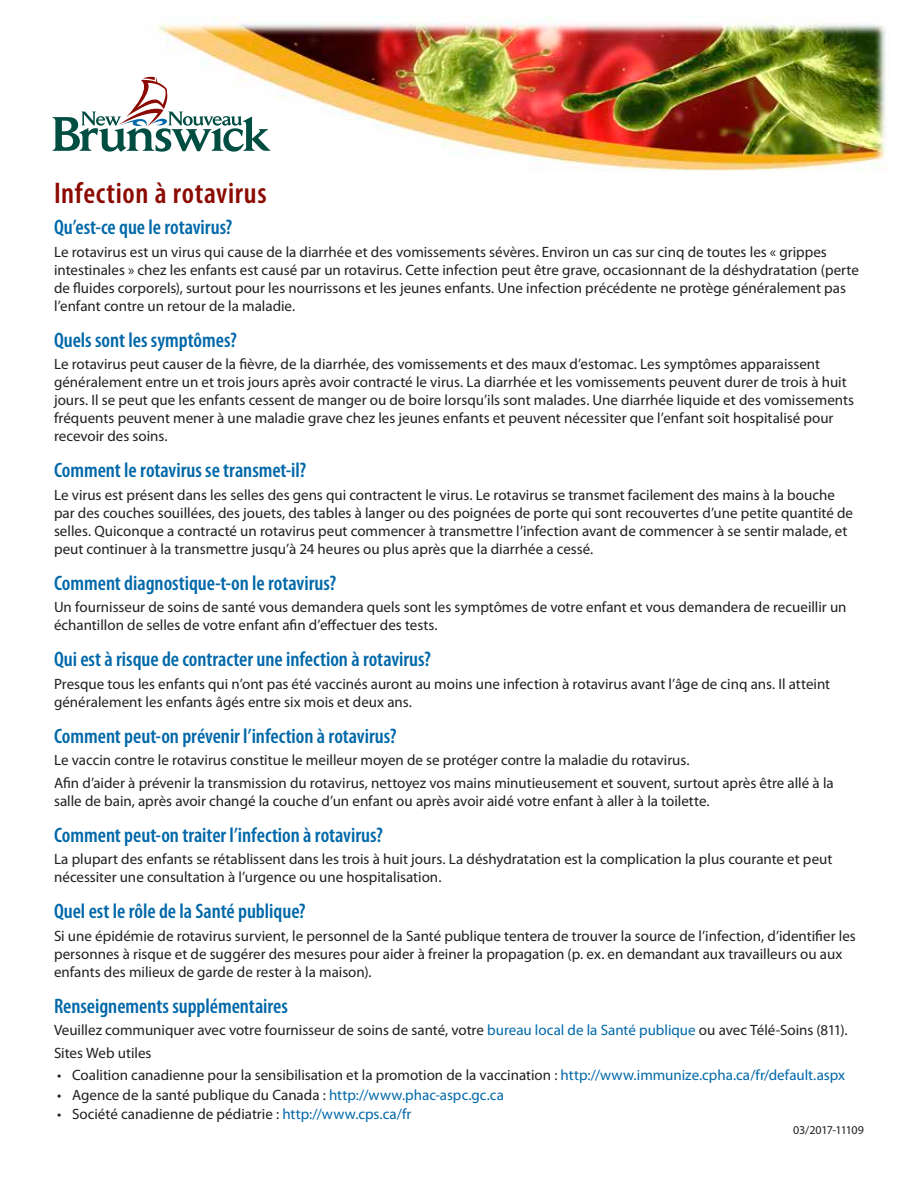
<style>
.page{position:relative;width:918px;height:1188px;background:#fff}
.page>*{position:absolute;margin:0;border:0;box-sizing:border-box;transform-origin:0 0}
.t1{font:600 condensed 30px "Myriad Pro";letter-spacing:.02em;color:#8b0a02}
.t2{font:600 condensed 21px "Myriad Pro";color:#0068a9}
.t3{font:15px/18px "Myriad Pro";color:#231f20}
.t4{font:12px "Myriad Pro";letter-spacing:-.035em;color:#231f20}
.s1{color:#0068a9}
</style>
<div class="page">
<img style="left:52px;top:17px;width:834px;height:154px">
<svg style="left:53px;top:76px;width:217px;height:76px"></svg>
<h1 class="t1" style="left:54px;top:176px;width:214px">Infection à rotavirus</h1>
<h2 class="t2" style="left:54px;top:216px;width:180px">Qu’est-ce que le rotavirus?</h2>
<p class="t3" style="left:54px;top:243px;width:806px">Le rotavirus est un virus qui cause de la diarrhée et des vomissements sévères. Environ un cas sur cinq de toutes les « grippes intestinales » chez les enfants est causé par un rotavirus. Cette infection peut être grave, occasionnant de la déshydratation (perte de fluides corporels), surtout pour les nourrissons et les jeunes enfants. Une infection précédente ne protège généralement pas l’enfant contre un retour de la maladie.</p>
<h2 class="t2" style="left:54px;top:328px;width:184px">Quels sont les symptômes?</h2>
<p class="t3" style="left:54px;top:355px;width:802px">Le rotavirus peut causer de la fièvre, de la diarrhée, des vomissements et des maux d’estomac. Les symptômes apparaissent généralement entre un et trois jours après avoir contracté le virus. La diarrhée et les vomissements peuvent durer de trois à huit jours. Il se peut que les enfants cessent de manger ou de boire lorsqu’ils sont malades. Une diarrhée liquide et des vomissements fréquents peuvent mener à une maladie grave chez les jeunes enfants et peuvent nécessiter que l’enfant soit hospitalisé pour recevoir des soins.</p>
<h2 class="t2" style="left:54px;top:459px;width:254px">Comment le rotavirus se transmet-il?</h2>
<p class="t3" style="left:54px;top:486px;width:801px">Le virus est présent dans les selles des gens qui contractent le virus. Le rotavirus se transmet facilement des mains à la bouche par des couches souillées, des jouets, des tables à langer ou des poignées de porte qui sont recouvertes d’une petite quantité de selles. Quiconque a contracté un rotavirus peut commencer à transmettre l’infection avant de commencer à se sentir malade, et peut continuer à la transmettre jusqu’à 24 heures ou plus après que la diarrhée a cessé.</p>
<h2 class="t2" style="left:54px;top:571px;width:284px">Comment diagnostique-t-on le rotavirus?</h2>
<p class="t3" style="left:54px;top:598px;width:794px">Un fournisseur de soins de santé vous demandera quels sont les symptômes de votre enfant et vous demandera de recueillir un échantillon de selles de votre enfant afin d’effectuer des tests.</p>
<h2 class="t2" style="left:54px;top:648px;width:378px">Qui est à risque de contracter une infection à rotavirus?</h2>
<p class="t3" style="left:54px;top:675px;width:778px">Presque tous les enfants qui n’ont pas été vaccinés auront au moins une infection à rotavirus avant l’âge de cinq ans. Il atteint généralement les enfants âgés entre six mois et deux ans.</p>
<h2 class="t2" style="left:54px;top:724px;width:344px">Comment peut-on prévenir l’infection à rotavirus?</h2>
<p class="t3" style="left:54px;top:749px;width:781px;line-height:22.5px">Le vaccin contre le rotavirus constitue le meilleur moyen de se protéger contre la maladie du rotavirus.<br>Afin d’aider à prévenir la transmission du rotavirus, nettoyez vos mains minutieusement et souvent, surtout après être allé à la</p>
<p class="t3" style="left:54px;top:792px;width:657px">salle de bain, après avoir changé la couche d’un enfant ou après avoir aidé votre enfant à aller à la toilette.</p>
<h2 class="t2" style="left:54px;top:823px;width:330px">Comment peut-on traiter l’infection à rotavirus?</h2>
<p class="t3" style="left:54px;top:850px;width:780px">La plupart des enfants se rétablissent dans les trois à huit jours. La déshydratation est la complication la plus courante et peut nécessiter une consultation à l’urgence ou une hospitalisation.</p>
<h2 class="t2" style="left:54px;top:900px;width:253px">Quel est le rôle de la Santé publique?</h2>
<p class="t3" style="left:54px;top:927px;width:803px">Si une épidémie de rotavirus survient, le personnel de la Santé publique tentera de trouver la source de l’infection, d’identifier les personnes à risque et de suggérer des mesures pour aider à freiner la propagation (p. ex. en demandant aux travailleurs ou aux enfants des milieux de garde de rester à la maison).</p>
<h2 class="t2" style="left:54px;top:994px;width:236px">Renseignements supplémentaires</h2>
<p class="t3" style="left:54px;top:1019px;width:795px;line-height:22.5px">Veuillez communiquer avec votre fournisseur de soins de santé, votre <span class="s1">bureau local de la Santé publique</span> ou avec Télé-Soins (811).<br>Sites Web utiles</p>
<p class="t3" style="left:57px;top:1066px;width:790px">• Coalition canadienne pour la sensibilisation et la promotion de la vaccination : <span class="s1">http://www.immunize.cpha.ca/fr/default.aspx</span></p>
<p class="t3" style="left:57px;top:1086px;width:448px">• Agence de la santé publique du Canada : <span class="s1">http://www.phac-aspc.gc.ca</span></p>
<p class="t3" style="left:57px;top:1105px;width:356px">• Société canadienne de pédiatrie : <span class="s1">http://www.cps.ca/fr</span></p>
<p class="t4" style="left:793px;top:1123px;width:72px">03/2017-11109</p>
</div>
